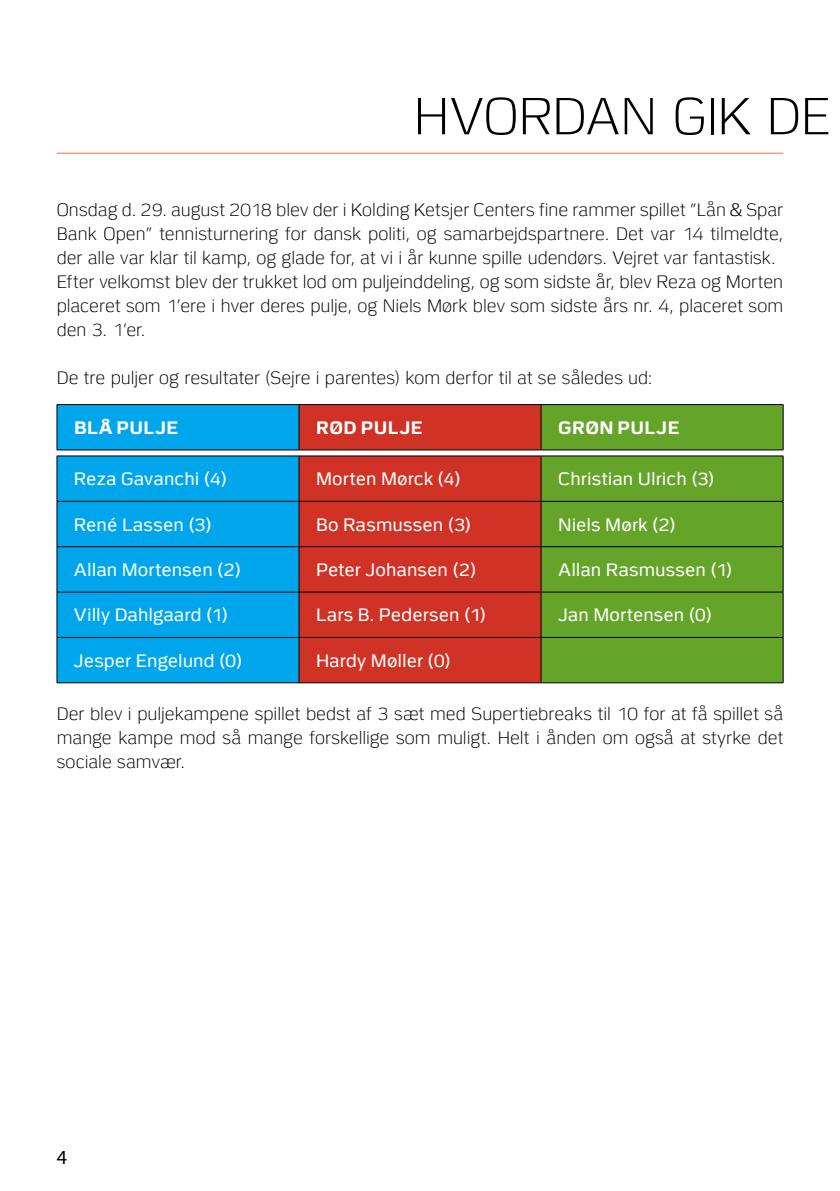
<style>
.page{position:relative;width:840px;height:1191px;background:#fff}
.page>*{position:absolute;margin:0;border:0;box-sizing:border-box;transform-origin:0 0}
.t1{font:300 52px "Politi";letter-spacing:-.005em;color:#000}
.t2{font:20px "Myriad Pro";color:#000}
.t3{font:300 18px/24px "Politi";color:#000}
.t4{font:18px "Politi";letter-spacing:.005em;color:#fff}
.t5{font:700 18px "Politi";letter-spacing:.02em;color:#fff}
</style>
<div class="page">
<hr style="left:57px;top:153px;width:725px;height:1px;background:#ec7040">
<div style="left:57px;top:405px;width:242px;height:277px;background:#00a6eb"></div>
<div style="left:299px;top:405px;width:241px;height:277px;background:#d03325"></div>
<div style="left:540px;top:405px;width:242px;height:277px;background:#63a429"></div>
<hr style="left:57px;top:404px;width:242px;height:1px;background:#000">
<hr style="left:57px;top:405px;width:1px;height:45px;background:#000">
<hr style="left:299px;top:404px;width:241px;height:1px;background:#000">
<hr style="left:298px;top:405px;width:1px;height:45px;background:#000">
<hr style="left:540px;top:404px;width:243px;height:1px;background:#000">
<hr style="left:540px;top:405px;width:1px;height:45px;background:#000">
<hr style="left:782px;top:405px;width:1px;height:45px;background:#000">
<hr style="left:57px;top:449px;width:242px;height:1px;background:#000">
<hr style="left:299px;top:449px;width:241px;height:1px;background:#000">
<hr style="left:540px;top:449px;width:243px;height:1px;background:#000">
<hr style="left:57px;top:455px;width:242px;height:1px;background:#000">
<hr style="left:57px;top:456px;width:1px;height:45px;background:#000">
<hr style="left:299px;top:455px;width:241px;height:1px;background:#000">
<hr style="left:298px;top:456px;width:1px;height:45px;background:#000">
<hr style="left:540px;top:455px;width:243px;height:1px;background:#000">
<hr style="left:540px;top:456px;width:1px;height:45px;background:#000">
<hr style="left:782px;top:456px;width:1px;height:45px;background:#000">
<hr style="left:57px;top:501px;width:242px;height:1px;background:#000">
<hr style="left:57px;top:501px;width:1px;height:45px;background:#000">
<hr style="left:299px;top:501px;width:241px;height:1px;background:#000">
<hr style="left:298px;top:501px;width:1px;height:45px;background:#000">
<hr style="left:540px;top:501px;width:243px;height:1px;background:#000">
<hr style="left:540px;top:501px;width:1px;height:45px;background:#000">
<hr style="left:782px;top:501px;width:1px;height:45px;background:#000">
<hr style="left:57px;top:546px;width:242px;height:1px;background:#000">
<hr style="left:57px;top:547px;width:1px;height:45px;background:#000">
<hr style="left:299px;top:546px;width:241px;height:1px;background:#000">
<hr style="left:298px;top:547px;width:1px;height:45px;background:#000">
<hr style="left:540px;top:546px;width:243px;height:1px;background:#000">
<hr style="left:540px;top:547px;width:1px;height:45px;background:#000">
<hr style="left:782px;top:547px;width:1px;height:45px;background:#000">
<hr style="left:57px;top:592px;width:242px;height:1px;background:#000">
<hr style="left:57px;top:592px;width:1px;height:45px;background:#000">
<hr style="left:299px;top:592px;width:241px;height:1px;background:#000">
<hr style="left:298px;top:592px;width:1px;height:45px;background:#000">
<hr style="left:540px;top:592px;width:243px;height:1px;background:#000">
<hr style="left:540px;top:592px;width:1px;height:45px;background:#000">
<hr style="left:782px;top:592px;width:1px;height:45px;background:#000">
<hr style="left:57px;top:637px;width:242px;height:1px;background:#000">
<hr style="left:57px;top:637px;width:1px;height:45px;background:#000">
<hr style="left:299px;top:637px;width:241px;height:1px;background:#000">
<hr style="left:298px;top:637px;width:1px;height:45px;background:#000">
<hr style="left:540px;top:637px;width:243px;height:1px;background:#000">
<hr style="left:540px;top:637px;width:1px;height:45px;background:#000">
<hr style="left:782px;top:637px;width:1px;height:45px;background:#000">
<hr style="left:57px;top:682px;width:242px;height:1px;background:#000">
<hr style="left:299px;top:682px;width:241px;height:1px;background:#000">
<hr style="left:540px;top:682px;width:243px;height:1px;background:#000">
<h1 class="t1" style="left:413px;top:89px;width:418px">HVORDAN GIK DE</h1>
<p class="t3" style="left:57px;top:198px;width:727px">Onsdag d. 29. august 2018 blev der i Kolding Ketsjer Centers fine rammer spillet ”Lån &amp; Spar Bank Open” tennisturnering for dansk politi, og samarbejdspartnere. Det var 14 tilmeldte, der alle var klar til kamp, og glade for, at vi i år kunne spille udendørs. Vejret var fantastisk.<br>Efter velkomst blev der trukket lod om puljeinddeling, og som sidste år, blev Reza og Morten placeret som 1’ere i hver deres pulje, og Niels Mørk blev som sidste års nr. 4, placeret som den 3. 1’er.</p>
<p class="t3" style="left:57px;top:366px;width:597px">De tre puljer og resultater (Sejre i parentes) kom derfor til at se således ud:</p>
<p class="t5" style="left:74px;top:418px;width:106px">BLÅ PULJE</p>
<p class="t5" style="left:316px;top:418px;width:108px">RØD PULJE</p>
<p class="t5" style="left:558px;top:418px;width:122px">GRØN PULJE</p>
<p class="t4" style="left:74px;top:469px;width:154px">Reza Gavanchi (4)</p>
<p class="t4" style="left:316px;top:469px;width:146px">Morten Mørck (4)</p>
<p class="t4" style="left:558px;top:469px;width:158px">Christian Ulrich (3)</p>
<p class="t4" style="left:74px;top:514px;width:139px">René Lassen (3)</p>
<p class="t4" style="left:316px;top:514px;width:156px">Bo Rasmussen (3)</p>
<p class="t4" style="left:558px;top:514px;width:119px">Niels Mørk (2)</p>
<p class="t4" style="left:74px;top:560px;width:168px">Allan Mortensen (2)</p>
<p class="t4" style="left:316px;top:560px;width:162px">Peter Johansen (2)</p>
<p class="t4" style="left:558px;top:560px;width:176px">Allan Rasmussen (1)</p>
<p class="t4" style="left:74px;top:605px;width:156px">Villy Dahlgaard (1)</p>
<p class="t4" style="left:316px;top:605px;width:172px">Lars B. Pedersen (1)</p>
<p class="t4" style="left:558px;top:605px;width:155px">Jan Mortensen (0)</p>
<p class="t4" style="left:74px;top:650px;width:170px">Jesper Engelund (0)</p>
<p class="t4" style="left:316px;top:650px;width:136px">Hardy Møller (0)</p>
<p class="t3" style="left:57px;top:702px;width:727px;text-align:justify">Der blev i puljekampene spillet bedst af 3 sæt med Supertiebreaks til 10 for at få spillet så mange kampe mod så mange forskellige som muligt. Helt i ånden om også at styrke det sociale samvær.</p>
<p class="t2" style="left:57px;top:1145px;width:12px">4</p>
</div>
